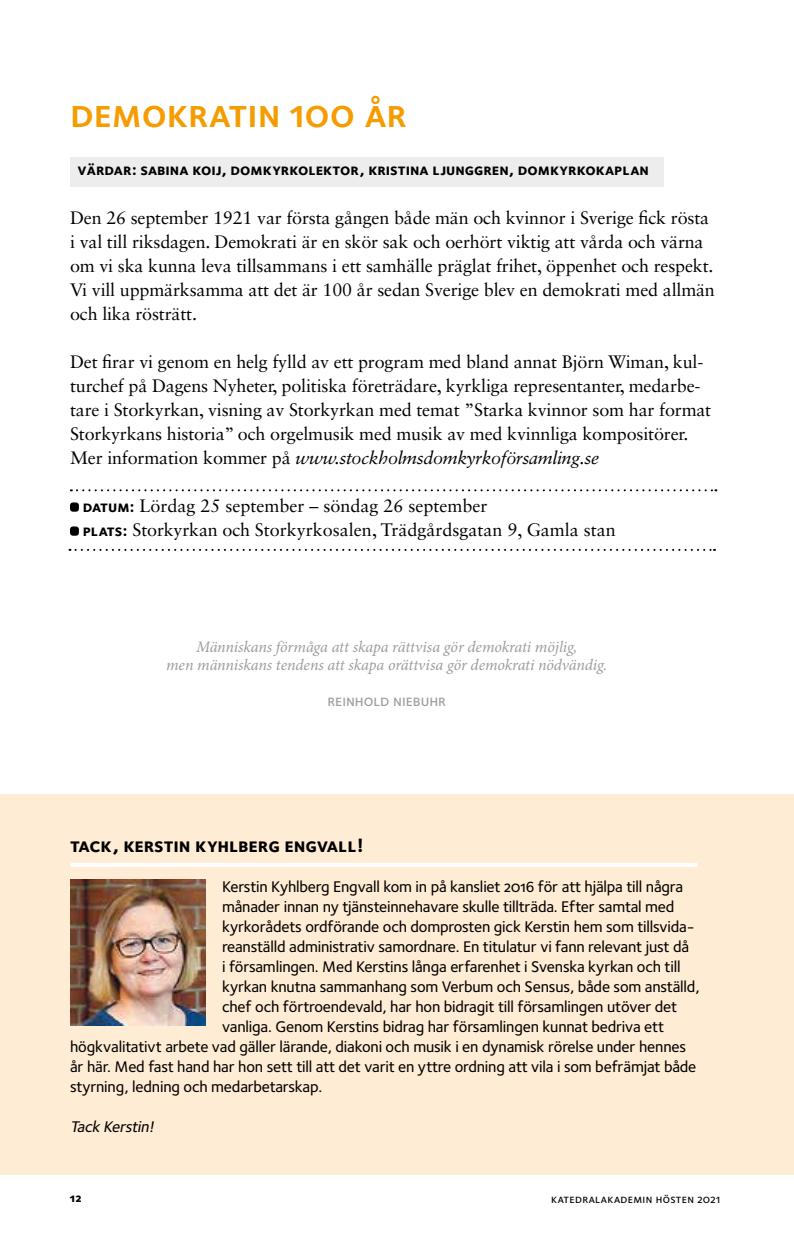
<style>
.page{position:relative;width:794px;height:1248px;background:#fff}
.page>*{position:absolute;margin:0;border:0;box-sizing:border-box;transform-origin:0 0}
.t1{font:40px "Foundry Sterling Demi Expert";color:#f59c00}
.t2{font:20px "Foundry Sterling Bold Expert";letter-spacing:-.005em;color:#000}
.t3{font:18px/24px "Sabon LT Std";letter-spacing:-.01em;color:#000}
.t4{font:16px "Foundry Sterling Medium OSF";letter-spacing:-.01em;color:#000}
.t5{font:italic 16px/18px "Minion Pro";letter-spacing:-.005em;color:#9d9d9c;text-align:center}
.t6{font:16px "Foundry Sterling Bold Expert";color:#000}
.t7{font:16px "Foundry Sterling Medium Expert";color:#9d9d9c}
.t8{font:italic 16px "Foundry Sterling Medium OSF";color:#000}
.t9{font:12px "Foundry Sterling Medium Expert";letter-spacing:.025em;color:#000}
.t10{font:12px "Foundry Sterling Extra Bold OSF";color:#000}
.s1{font-style:italic}
.s2{font-family:"Foundry Sterling Bold Expert";font-size:16px}
</style>
<div class="page">
<div style="left:70px;top:157px;width:593px;height:29px;background:#ededed"></div>
<div style="left:70px;top:502px;width:9px;height:9px;background:#000;border-radius:3px"></div>
<div style="left:70px;top:526px;width:9px;height:9px;background:#000;border-radius:3px"></div>
<div style="left:0;top:794px;width:794px;height:380px;background:#ffecd4"></div>
<svg style="left:71px;top:489px;width:645px;height:2px"></svg>
<svg style="left:69px;top:549px;width:646px;height:2px"></svg>
<img style="left:70px;top:879px;width:135px;height:146px">
<hr style="left:71px;top:863px;width:626px;height:3px;background:#fff">
<h1 class="t1" style="left:70px;top:89px;width:338px">demokratin 100 år</h1>
<p class="t6" style="left:78px;top:160px;width:573px">värdar: sabina koij, domkyrkolektor, kristina ljunggren, domkyrkokaplan</p>
<p class="t3" style="left:70px;top:205px;width:646px">Den 26 september 1921 var första gången både män och kvinnor i Sverige fick rösta i val till riksdagen. Demokrati är en skör sak och oerhört viktig att vårda och värna om vi ska kunna leva tillsammans i ett samhälle präglat frihet, öppenhet och respekt.<br>Vi vill uppmärksamma att det är 100 år sedan Sverige blev en demokrati med allmän och lika rösträtt.</p>
<p class="t3" style="left:70px;top:349px;width:643px">Det firar vi genom en helg fylld av ett program med bland annat Björn Wiman, kul&shy;turchef på Dagens Nyheter, politiska företrädare, kyrkliga representanter, medarbe&shy;tare i Storkyrkan, visning av Storkyrkan med temat ”Starka kvinnor som har format Storkyrkans historia” och orgelmusik med musik av med kvinnliga kompositörer.<br>Mer information kommer på <span class="s1">www.stockholmsdomkyrkoförsamling.se</span></p>
<p class="t3" style="left:83px;top:493px;width:535px"><span class="s2">datum:</span> Lördag 25 september – söndag 26 september<br><span class="s2">plats:</span> Storkyrkan och Storkyrkosalen, Trädgårdsgatan 9, Gamla stan</p>
<p class="t5" style="left:166px;top:638px;width:443px">Människans förmåga att skapa rättvisa gör demokrati möjlig,<br>men människans tendens att skapa orättvisa gör demokrati nödvändig.</p>
<p class="t7" style="left:327px;top:691px;width:120px">reinhold niebuhr</p>
<p class="t2" style="left:70px;top:833px;width:295px">tack, kerstin kyhlberg engvall!</p>
<p class="t4" style="left:222px;top:877px;width:462px">Kerstin Kyhlberg Engvall kom in på kansliet 2016 för att hjälpa till några</p>
<p class="t4" style="left:222px;top:897px;width:454px">månader innan ny tjänsteinnehavare skulle tillträda. Efter samtal med</p>
<p class="t4" style="left:222px;top:917px;width:474px">kyrkorådets ordförande och domprosten gick Kerstin hem som tillsvida-</p>
<p class="t4" style="left:222px;top:937px;width:468px">reanställd administrativ samordnare. En titulatur vi fann relevant just då</p>
<p class="t4" style="left:222px;top:957px;width:460px">i församlingen. Med Kerstins långa erfarenhet i Svenska kyrkan och till</p>
<p class="t4" style="left:222px;top:977px;width:479px">kyrkan knutna sammanhang som Verbum och Sensus, både som anställd,</p>
<p class="t4" style="left:222px;top:997px;width:457px">chef och förtroendevald, har hon bidragit till församlingen utöver det</p>
<p class="t4" style="left:222px;top:1017px;width:443px">vanliga. Genom Kerstins bidrag har församlingen kunnat bedriva ett</p>
<p class="t4" style="left:70px;top:1037px;width:617px">högkvalitativt arbete vad gäller lärande, diakoni och musik i en dynamisk rörelse under hennes</p>
<p class="t4" style="left:70px;top:1057px;width:628px">år här. Med fast hand har hon sett till att det varit en yttre ordning att vila i som befrämjat både</p>
<p class="t4" style="left:70px;top:1077px;width:254px">styrning, ledning och medarbetarskap.</p>
<p class="t8" style="left:70px;top:1117px;width:89px">Tack Kerstin!</p>
<p class="t10" style="left:70px;top:1190px;width:13px">12</p>
<p class="t9" style="left:551px;top:1191px;width:171px">katedralakademin hösten 2021</p>
</div>
